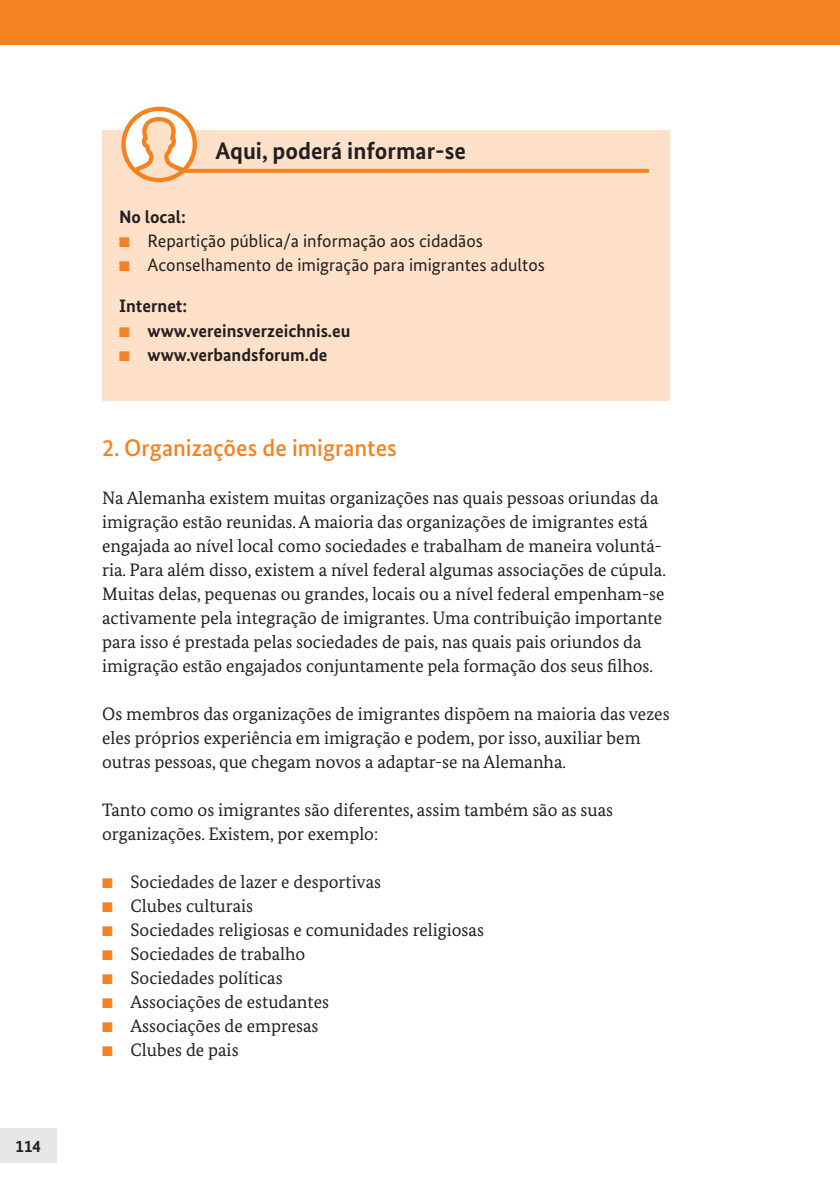
<style>
.page{position:relative;width:840px;height:1191px;background:#fff}
.page>*{position:absolute;margin:0;border:0;box-sizing:border-box;transform-origin:0 0}
.H3_orange{font:500 24px "Bundes Sans";color:#f58220}
.Tipp_Head{font:700 24px "Bundes Sans";color:#231f20}
.Copy{font:18px/24px "Bundes Serif";color:#231f20}
.t1{font:18px "Bundes Sans";color:#231f20}
.Infokasteb_Head{font:700 18px "Bundes Sans";color:#231f20}
.t2{font:700 17px "Bundes Sans";color:#231f20}
</style>
<div class="page">
<div style="left:0;top:1128px;width:57px;height:34px;background:#e6e7e9"></div>
<div style="left:0;top:0;width:839px;height:44px;background:#f58220"></div>
<div style="left:102px;top:130px;width:567px;height:270px;background:#fee1c8"></div>
<svg style="left:197px;top:169px;width:451px;height:4px;background:#f58526"></svg>
<svg style="left:121px;top:107px;width:76px;height:75px"></svg>
<p class="t2" style="left:16px;top:1135px;width:27px">114</p>
<p class="Tipp_Head" style="left:215px;top:136px;width:252px">Aqui, poderá informar-se</p>
<p class="Infokasteb_Head" style="left:119px;top:206px;width:68px">No local:</p>
<p class="t1" style="left:147px;top:230px;width:337px">Repartição pública/a informação aos cidadãos</p>
<p class="t1" style="left:147px;top:254px;width:398px">Aconselhamento de imigração para imigrantes adultos</p>
<p class="Infokasteb_Head" style="left:119px;top:295px;width:70px">Internet:</p>
<p class="Infokasteb_Head" style="left:147px;top:319px;width:204px">www.vereinsverzeichnis.eu</p>
<p class="Infokasteb_Head" style="left:147px;top:343px;width:181px">www.verbandsforum.de</p>
<h2 class="H3_orange" style="left:102px;top:433px;width:296px">2. Organizações de imigrantes</h2>
<p class="Copy" style="left:102px;top:486px;width:565px">Na Alemanha existem muitas organizações nas quais pessoas oriundas da imigração estão reunidas. A maioria das organizações de imigrantes está engajada ao nível local como sociedades e trabalham de maneira voluntá&shy;ria. Para além disso, existem a nível federal algumas associações de cúpula.<br>Muitas delas, pequenas ou grandes, locais ou a nível federal empenham-se activamente pela integração de imigrantes. Uma contribuição importante para isso é prestada pelas sociedades de pais, nas quais pais oriundos da imigração estão engajados conjuntamente pela formação dos seus filhos.</p>
<p class="Copy" style="left:102px;top:702px;width:568px">Os membros das organizações de imigrantes dispõem na maioria das vezes eles próprios experiência em imigração e podem, por isso, auxiliar bem outras pessoas, que chegam novos a adaptar-se na Alemanha.</p>
<p class="Copy" style="left:102px;top:798px;width:512px">Tanto como os imigrantes são diferentes, assim também são as suas organizações. Existem, por exemplo:</p>
<p class="Copy" style="left:130px;top:870px;width:252px">Sociedades de lazer e desportivas</p>
<p class="Copy" style="left:130px;top:894px;width:124px">Clubes culturais</p>
<p class="Copy" style="left:130px;top:918px;width:355px">Sociedades religiosas e comunidades religiosas</p>
<p class="Copy" style="left:130px;top:942px;width:176px">Sociedades de trabalho</p>
<p class="Copy" style="left:130px;top:966px;width:153px">Sociedades políticas</p>
<p class="Copy" style="left:130px;top:990px;width:200px">Associações de estudantes</p>
<p class="Copy" style="left:130px;top:1014px;width:189px">Associações de empresas</p>
<p class="Copy" style="left:130px;top:1038px;width:109px">Clubes de pais</p>
</div>
